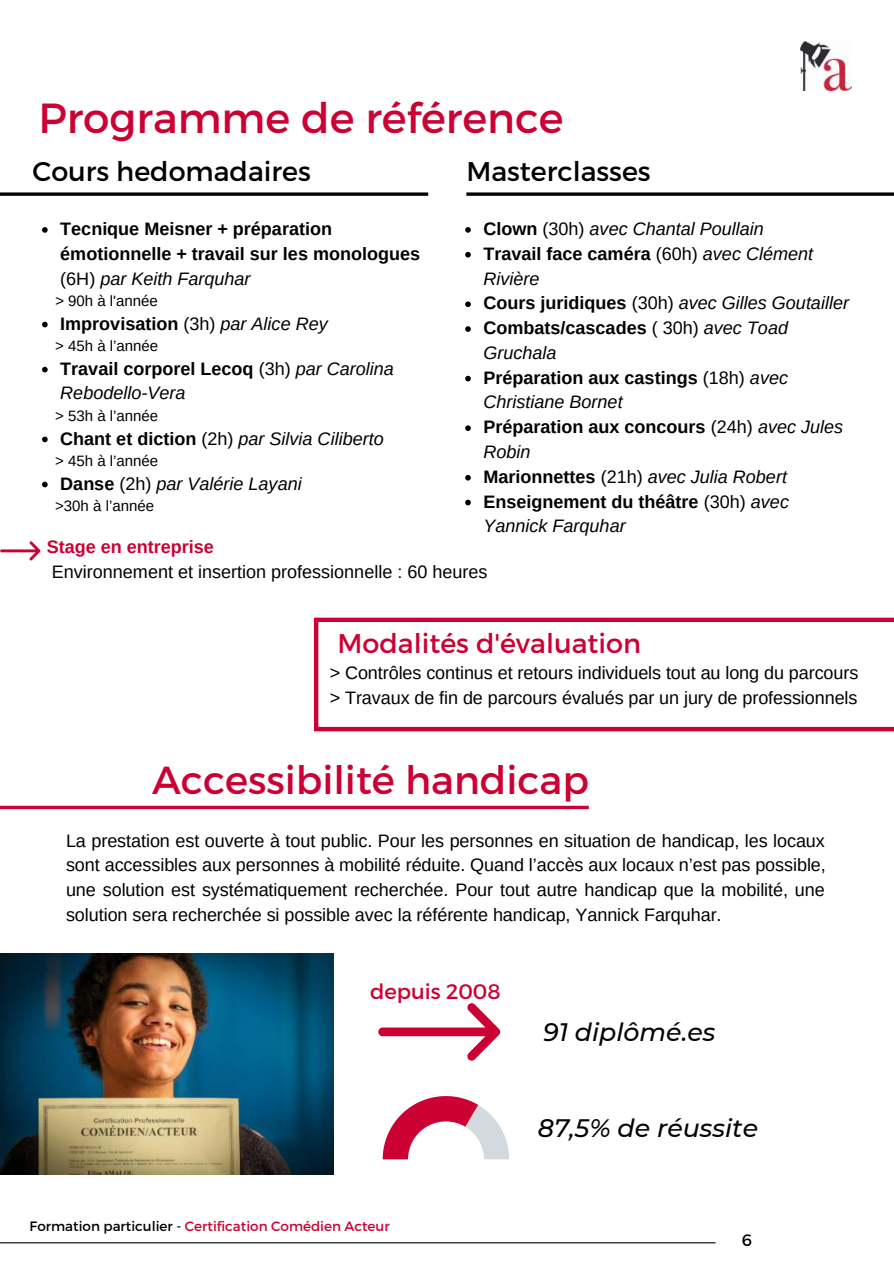
<style>
.page{position:relative;width:894px;height:1264px;background:#fff}
.page>*{position:absolute;margin:0;border:0;box-sizing:border-box;transform-origin:0 0}
.t1{font:42px "Montserrat";color:#c03}
.t2{font:39px "Montserrat";color:#c03}
.t3{font:27px "Montserrat";color:#000}
.t4{font:27px "Montserrat";color:#c03}
.t5{font:italic 500 25.2px "Montserrat";color:#060403}
.t6{font:21px "Montserrat";color:#c03}
.t7{font:18px/24.8px "Arimo";letter-spacing:-.005em;color:#000}
.t8{font:italic 18px/24.8px "Arimo";color:#000}
.t9{font:700 18px/24.8px "Arimo";color:#000}
.t10{font:700 18px "Arimo";color:#c03}
.t11{font:16.5px "Montserrat";color:#000}
.t12{font:15px "Arimo";color:#000}
.t13{font:13.5px "Montserrat";color:#c03}
.s1{font-weight:400}
.s2{font-weight:400;font-style:italic}
.s3{font-weight:700;font-style:normal}
.s4{font-style:normal}
.s5{font-style:italic}
.s6{color:#000}
</style>
<div class="page">
<svg style="left:0;top:192px;width:428px;height:4px;background:#2b2a29"></svg>
<hr style="left:0;top:1242px;width:715px;height:1px;background:#000">
<img style="left:800px;top:41px;width:51px;height:50px">
<svg style="left:466px;top:192px;width:427px;height:4px;background:#2b2a29"></svg>
<svg style="left:465px;top:227px;width:5px;height:6px"></svg>
<svg style="left:465px;top:252px;width:5px;height:5px"></svg>
<svg style="left:465px;top:301px;width:5px;height:6px"></svg>
<svg style="left:465px;top:326px;width:5px;height:6px"></svg>
<svg style="left:465px;top:376px;width:5px;height:5px"></svg>
<svg style="left:465px;top:425px;width:5px;height:6px"></svg>
<svg style="left:465px;top:475px;width:5px;height:5px"></svg>
<svg style="left:465px;top:499px;width:5px;height:6px"></svg>
<svg style="left:0;top:541px;width:40px;height:19px"></svg>
<svg style="left:314px;top:617px;width:579px;height:114px"></svg>
<svg style="left:0;top:805px;width:588px;height:4px;background:#d5315a"></svg>
<img style="left:0;top:953px;width:333px;height:221px">
<svg style="left:42px;top:227px;width:6px;height:6px"></svg>
<svg style="left:42px;top:322px;width:6px;height:5px"></svg>
<svg style="left:42px;top:367px;width:6px;height:5px"></svg>
<svg style="left:42px;top:436px;width:6px;height:6px"></svg>
<svg style="left:42px;top:481px;width:6px;height:6px"></svg>
<svg style="left:378px;top:1003px;width:122px;height:57px"></svg>
<svg style="left:382px;top:1096px;width:127px;height:63px"></svg>
<h1 class="t1" style="left:38px;top:91px;width:526px">Programme de référence</h1>
<h3 class="t3" style="left:466px;top:153px;width:186px">Masterclasses</h3>
<h3 class="t3" style="left:32px;top:153px;width:280px">Cours hedomadaires</h3>
<p class="t9" style="left:60px;top:216px;width:361px">Tecnique Meisner + préparation émotionnelle + travail sur les monologues <span class="s1">(6H)</span> <span class="s2">par Keith Farquhar</span></p>
<p class="t9" style="left:60px;top:311px;width:269px">Improvisation <span class="s1">(3h)</span> <span class="s2">par Alice Rey</span></p>
<p class="t8" style="left:60px;top:356px;width:335px"><span class="s3">Travail corporel Lecoq</span> <span class="s4">(3h)</span> par Carolina<br>Rebodello-Vera</p>
<p class="t8" style="left:60px;top:426px;width:325px"><span class="s3">Chant et diction</span> <span class="s4">(2h)</span> par Silvia Ciliberto</p>
<p class="t8" style="left:60px;top:471px;width:243px"><span class="s3">Danse</span> <span class="s4">(2h)</span> par Valérie Layani</p>
<p class="t12" style="left:55px;top:292px;width:104px"><span class="s5">&gt;</span> 90h à l'année</p>
<p class="t12" style="left:55px;top:337px;width:105px">&gt; 45h à l’année</p>
<p class="t12" style="left:55px;top:407px;width:105px">&gt; 53h à l’année</p>
<p class="t12" style="left:55px;top:452px;width:105px">&gt; 45h à l’année</p>
<p class="t12" style="left:55px;top:497px;width:100px">&gt;30h à l’année</p>
<p class="t8" style="left:483px;top:216px;width:367px"><span class="s3">Clown</span> <span class="s4">(30h)</span> avec Chantal Poullain<br><span class="s3">Travail face caméra</span> <span class="s4">(60h)</span> avec Clément<br>Rivière<br><span class="s3">Cours juridiques</span> <span class="s4">(30h)</span> avec Gilles Goutailler<br><span class="s3">Combats/cascades</span> <span class="s4">( 30h)</span> avec Toad<br>Gruchala<br><span class="s3">Préparation aux castings</span> <span class="s4">(18h)</span> avec<br>Christiane Bornet<br><span class="s3">Préparation aux concours</span> <span class="s4">(24h)</span> avec Jules<br>Robin<br><span class="s3">Marionnettes</span> <span class="s4">(21h)</span> avec Julia Robert<br><span class="s3">Enseignement du théâtre</span> <span class="s4">(30h)</span> avec<br>Yannick Farquhar</p>
<p class="t10" style="left:47px;top:537px;width:169px">Stage en entreprise</p>
<p class="t7" style="left:52px;top:559px;width:437px">Environnement et insertion professionnelle : 60 heures</p>
<h3 class="t4" style="left:337px;top:626px;width:305px">Modalités d'évaluation</h3>
<p class="t7" style="left:329px;top:661px;width:530px">&gt; Contrôles continus et retours individuels tout au long du parcours &gt; Travaux de fin de parcours évalués par un jury de professionnels</p>
<h2 class="t2" style="left:152px;top:754px;width:438px">Accessibilité handicap</h2>
<p class="t7" style="left:66px;top:828px;width:761px;text-align:justify">La prestation est ouverte à tout public. Pour les personnes en situation de handicap, les locaux sont accessibles aux personnes à mobilité réduite. Quand l’accès aux locaux n’est pas possible, une solution est systématiquement recherchée. Pour tout autre handicap que la mobilité, une solution sera recherchée si possible avec la référente handicap, Yannick Farquhar.</p>
<p class="t6" style="left:370px;top:977px;width:132px">depuis 2008</p>
<p class="t13" style="left:30px;top:1217px;width:361px"><span class="s6">Formation particulier -</span> Certification Comédien Acteur</p>
<h3 class="t5" style="left:543px;top:1016px;width:174px">91 diplômé.es</h3>
<h3 class="t5" style="left:537px;top:1112px;width:222px">87,5% de réussite</h3>
<p class="t11" style="left:741px;top:1229px;width:12px">6</p>
</div>
